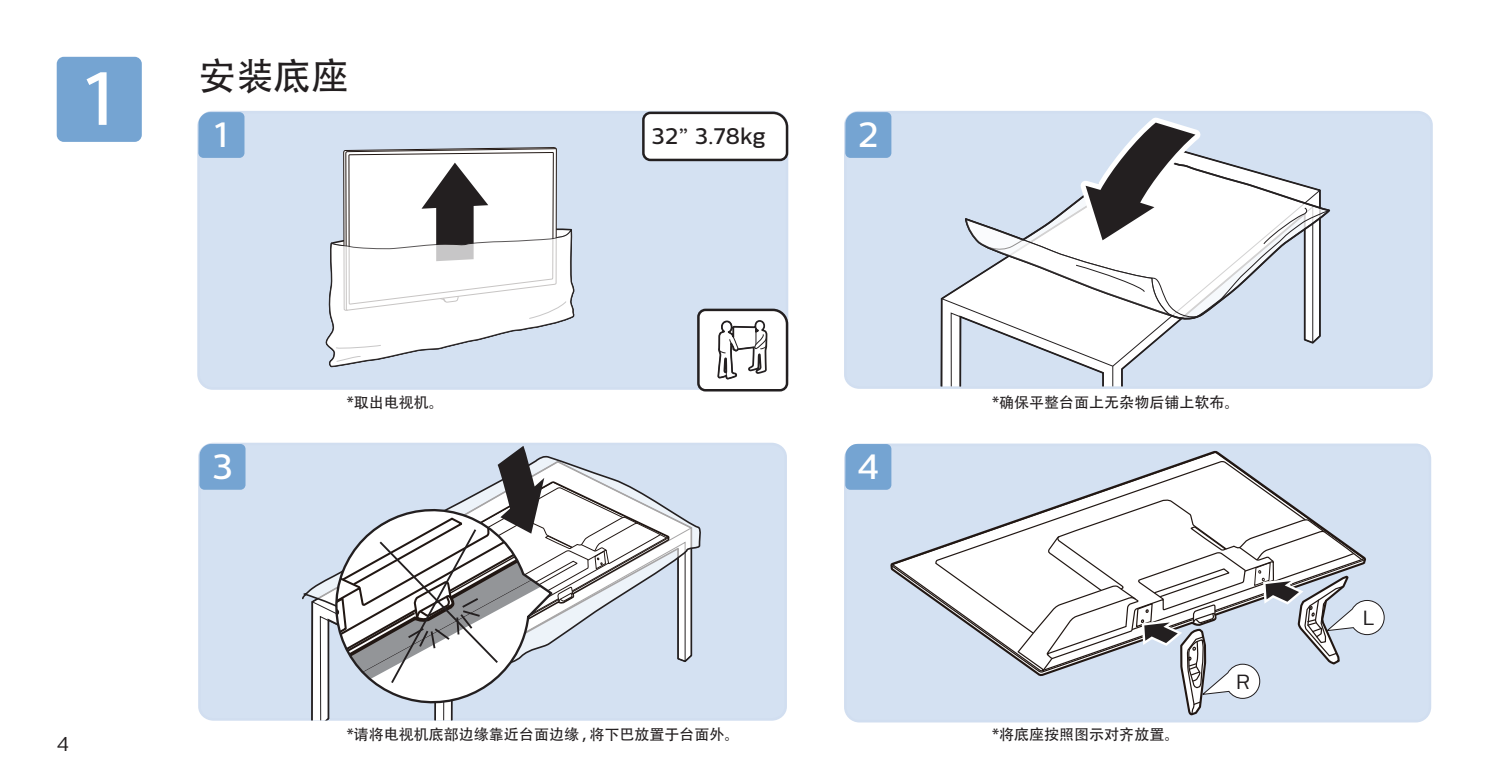
<style>
.page{position:relative;width:1489px;height:780px;background:#fff}
.page>*{position:absolute;margin:0;border:0;box-sizing:border-box;transform-origin:0 0}
.t1{font:500 75px "Centrale Sans";color:#fff}
.Title_ZH{font:37.5px "Adobe Heiti Std";color:#231f20}
.t2{font:500 35px "Centrale Sans";color:#fff}
.t3{font:500 22.5px "Centrale Sans";letter-spacing:.005em;color:#231f20}
.t4{font:20.5px "Centrale Sans";color:#231f20}
.t5{font:20px "Centrale Sans";color:#231f20}
.t6{font:15px "Adobe Heiti Std";color:#231f20}
</style>
<div class="page">
<div style="left:845px;top:445px;width:584px;height:276px;background:#d4e1f2;border-radius:14px"></div>
<div style="left:844px;top:443px;width:586px;height:279px;border:2px solid #d1def0;border-radius:14px"></div>
<svg style="left:891px;top:450px;width:393px;height:49px"></svg>
<div style="left:57px;top:57px;width:85px;height:85px;background:#75a4d2;border-radius:7px"></div>
<div style="left:845px;top:444px;width:46px;height:46px;background:#75a4d2"></div>
<div style="left:845px;top:112px;width:586px;height:275px;background:#d4e1f2;border-radius:13px"></div>
<div style="left:844px;top:111px;width:588px;height:278px;border:2px solid #d1def0;border-radius:13px"></div>
<svg style="left:940px;top:117px;width:390px;height:269px"></svg>
<svg style="left:845px;top:112px;width:46px;height:46px;background:#78a6d3"></svg>
<div style="left:198px;top:112px;width:589px;height:276px;background:#d4e1f2;border-radius:14px"></div>
<svg style="left:198px;top:112px;width:46px;height:46px;background:#78a6d3"></svg>
<svg style="left:696px;top:307px;width:93px;height:85px;background:#d2d1d2"></svg>
<svg style="left:641px;top:111px;width:148px;height:51px;background:#e2e2e3"></svg>
<div style="left:199px;top:444px;width:586px;height:275px;background:#d4e1f2;border-radius:13px"></div>
<div style="left:199px;top:444px;width:46px;height:45px;background:#75a4d2"></div>
<svg style="left:310px;top:459px;width:382px;height:261px"></svg>
<svg style="left:320px;top:494px;width:23px;height:223px"></svg>
<svg style="left:343px;top:111px;width:214px;height:610px"></svg>
<svg style="left:345px;top:111px;width:211px;height:36px"></svg>
<svg style="left:348px;top:368px;width:206px;height:126px"></svg>
<svg style="left:325px;top:147px;width:250px;height:221px"></svg>
<svg style="left:890px;top:499px;width:494px;height:224px"></svg>
<p class="t1" style="left:85px;top:54px;width:31px">1</p>
<p class="Title_ZH" style="left:198px;top:53px;width:151px">安装底座</p>
<p class="t2" style="left:215px;top:114px;width:15px">1</p>
<p class="t3" style="left:651px;top:123px;width:116px">32” 3.78kg</p>
<p class="t2" style="left:858px;top:114px;width:22px">2</p>
<p class="t5" style="left:57px;top:732px;width:14px">4</p>
<p class="t2" style="left:212px;top:446px;width:22px">3</p>
<p class="t6" style="left:347px;top:393px;width:99px">*取出电视机。</p>
<p class="t2" style="left:857px;top:446px;width:23px">4</p>
<p class="t6" style="left:992px;top:393px;width:249px">*确保平整台面上无杂物后铺上软布。</p>
<p class="t6" style="left:347px;top:725px;width:394px">*请将电视机底部边缘靠近台面边缘 , 将下巴放置于台面外。</p>
<p class="t6" style="left:992px;top:725px;width:189px">*将底座按照图示对齐放置。</p>
<p class="t4" style="left:1235px;top:669px;width:16px">R</p>
<p class="t4" style="left:1362px;top:606px;width:13px">L</p>
</div>
